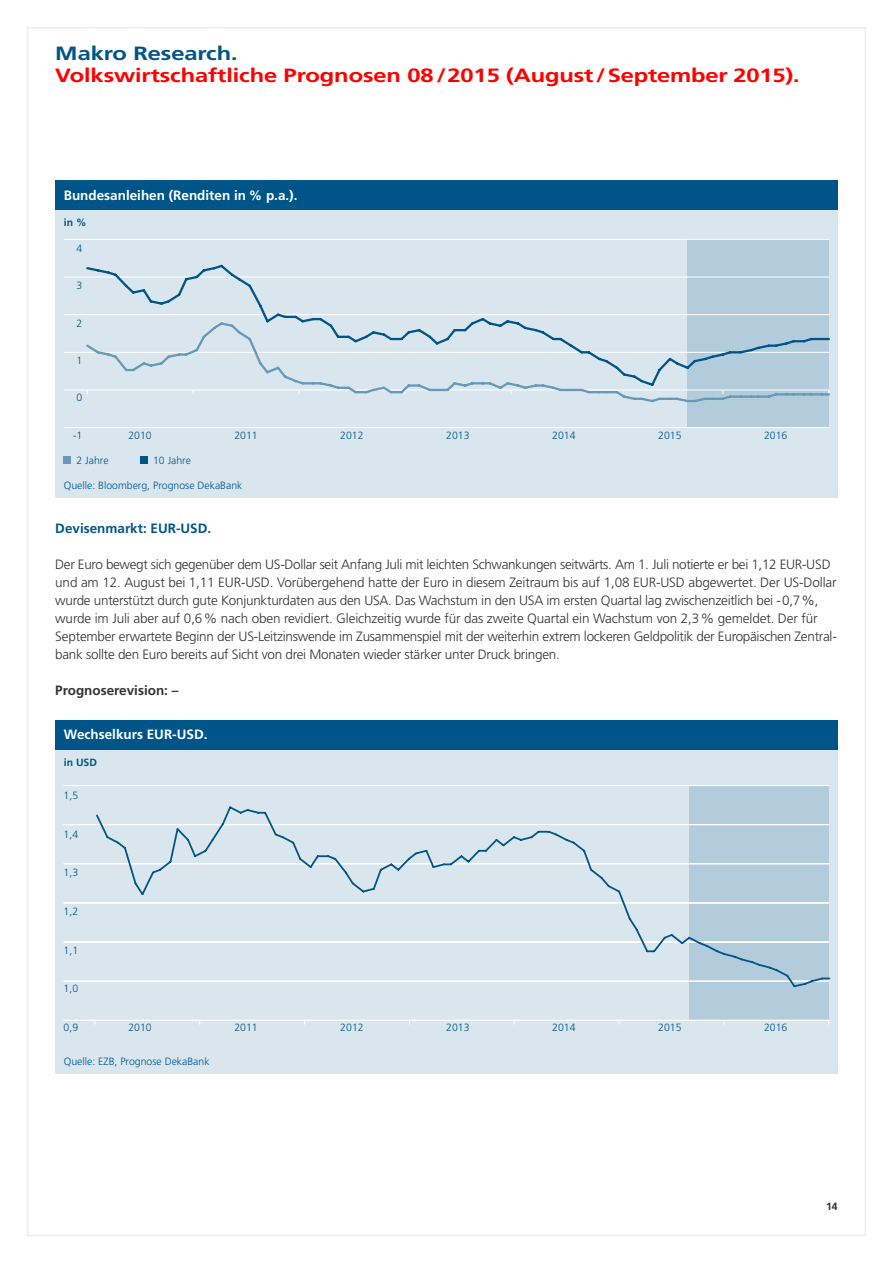
<style>
.page{position:relative;width:893px;height:1263px;background:#fff}
.page>*{position:absolute;margin:0;border:0;box-sizing:border-box;transform-origin:0 0}
.t1{font:24px "DK Frutiger OTPS Bold 80 HL";color:#f00}
.t2{font:24px "DK Frutiger OTPS Bold 80 HL";color:#058}
.t3{font:300 13.5px/18px "Deka Frutiger OTPS";letter-spacing:-.02em;color:#333}
.t4{font:700 13.5px "Deka Frutiger OTPS";color:#fff}
.t5{font:700 13.5px "Deka Frutiger OTPS";color:#058}
.t6{font:700 13.5px "Deka Frutiger OTPS";color:#333}
.t7{font:300 10.5px "Deka Frutiger OTPS";color:#058}
.t8{font:700 10.5px "Deka Frutiger OTPS";color:#058}
.t9{font:700 10.5px "Deka Frutiger OTPS";color:#333}
</style>
<div class="page">
<div style="left:55px;top:749px;width:783px;height:324px;background:#d9e6ed"></div>
<div style="left:689px;top:785px;width:140px;height:235px;background:#b3ccdb"></div>
<div style="left:63px;top:863px;width:766px;height:1px;border:1px solid #fff"></div>
<div style="left:63px;top:902px;width:766px;height:1px;border:1px solid #fff"></div>
<div style="left:63px;top:941px;width:766px;height:1px;border:1px solid #fff"></div>
<div style="left:63px;top:981px;width:766px;height:1px;border:1px solid #fff"></div>
<div style="left:63px;top:1020px;width:766px;height:1px;border:1px solid #fff"></div>
<div style="left:63px;top:824px;width:766px;height:1px;border:1px solid #fff"></div>
<div style="left:63px;top:785px;width:766px;height:1px;border:1px solid #fff"></div>
<div style="left:55px;top:720px;width:783px;height:29px;background:#058"></div>
<svg style="left:95px;top:806px;width:736px;height:182px"></svg>
<div style="left:55px;top:210px;width:783px;height:287px;background:#d9e6ed"></div>
<div style="left:688px;top:239px;width:141px;height:189px;background:#b3ccdb"></div>
<hr style="left:64px;top:239px;width:765px;height:1px;background:#fff">
<hr style="left:64px;top:277px;width:765px;height:1px;background:#fff">
<hr style="left:64px;top:314px;width:765px;height:1px;background:#fff">
<hr style="left:64px;top:352px;width:765px;height:1px;background:#fff">
<hr style="left:64px;top:389px;width:765px;height:1px;background:#fff">
<hr style="left:64px;top:427px;width:765px;height:1px;background:#fff">
<div style="left:140px;top:457px;width:8px;height:7px;background:#058"></div>
<div style="left:64px;top:457px;width:7px;height:7px;background:#6699b8"></div>
<div style="left:55px;top:180px;width:783px;height:30px;background:#058"></div>
<svg style="left:84px;top:388px;width:746px;height:16px"></svg>
<svg style="left:85px;top:263px;width:745px;height:125px"></svg>
<h1 class="t2" style="left:55px;top:37px;width:184px">Makro Research.</h1>
<h1 class="t1" style="left:55px;top:59px;width:746px">Volkswirtschaftliche Prognosen 08/2015 (August/September 2015).</h1>
<p class="t4" style="left:64px;top:187px;width:235px">Bundesanleihen (Renditen in % p.a.).</p>
<p class="t8" style="left:64px;top:216px;width:24px">in %</p>
<p class="t7" style="left:77px;top:242px;width:7px">4</p>
<p class="t7" style="left:77px;top:279px;width:7px">3</p>
<p class="t7" style="left:77px;top:317px;width:7px">2</p>
<p class="t7" style="left:77px;top:354px;width:7px">1</p>
<p class="t7" style="left:77px;top:391px;width:7px">0</p>
<p class="t7" style="left:73px;top:429px;width:11px">-1</p>
<p class="t7" style="left:128px;top:429px;width:25px">2010</p>
<p class="t7" style="left:234px;top:429px;width:25px">2011</p>
<p class="t7" style="left:340px;top:429px;width:25px">2012</p>
<p class="t7" style="left:446px;top:429px;width:25px">2013</p>
<p class="t7" style="left:552px;top:429px;width:25px">2014</p>
<p class="t7" style="left:658px;top:429px;width:25px">2015</p>
<p class="t7" style="left:764px;top:429px;width:25px">2016</p>
<p class="t7" style="left:77px;top:454px;width:34px">2 Jahre</p>
<p class="t7" style="left:153px;top:454px;width:39px">10 Jahre</p>
<p class="t7" style="left:64px;top:479px;width:180px">Quelle: Bloomberg, Prognose DekaBank</p>
<p class="t5" style="left:55px;top:520px;width:158px">Devisenmarkt: EUR-USD.</p>
<p class="t3" style="left:55px;top:556px;width:783px">Der Euro bewegt sich gegenüber dem US-Dollar seit Anfang Juli mit leichten Schwankungen seitwärts. Am 1. Juli notierte er bei 1,12 EUR-USD und am 12. August bei 1,11 EUR-USD. Vorübergehend hatte der Euro in diesem Zeitraum bis auf 1,08 EUR-USD abgewertet. Der US-Dollar wurde unterstützt durch gute Konjunkturdaten aus den USA. Das Wachstum in den USA im ersten Quartal lag zwischenzeitlich bei -0,7%, wurde im Juli aber auf 0,6% nach oben revidiert. Gleichzeitig wurde für das zweite Quartal ein Wachstum von 2,3% gemeldet. Der für September erwartete Beginn der US-Leitzinswende im Zusammenspiel mit der weiterhin extrem lockeren Geldpolitik der Europäischen Zentral&shy;bank sollte den Euro bereits auf Sicht von drei Monaten wieder stärker unter Druck bringen.</p>
<p class="t6" style="left:55px;top:682px;width:125px">Prognoserevision: –</p>
<p class="t4" style="left:64px;top:726px;width:145px">Wechselkurs EUR-USD.</p>
<p class="t8" style="left:64px;top:756px;width:35px">in USD</p>
<p class="t7" style="left:64px;top:789px;width:16px">1,5</p>
<p class="t7" style="left:64px;top:828px;width:16px">1,4</p>
<p class="t7" style="left:64px;top:866px;width:16px">1,3</p>
<p class="t7" style="left:64px;top:905px;width:16px">1,2</p>
<p class="t7" style="left:64px;top:944px;width:16px">1,1</p>
<p class="t7" style="left:64px;top:982px;width:16px">1,0</p>
<p class="t7" style="left:64px;top:1021px;width:16px">0,9</p>
<p class="t7" style="left:128px;top:1021px;width:25px">2010</p>
<p class="t7" style="left:234px;top:1021px;width:25px">2011</p>
<p class="t7" style="left:340px;top:1021px;width:25px">2012</p>
<p class="t7" style="left:446px;top:1021px;width:25px">2013</p>
<p class="t7" style="left:552px;top:1021px;width:25px">2014</p>
<p class="t7" style="left:658px;top:1021px;width:25px">2015</p>
<p class="t7" style="left:764px;top:1021px;width:25px">2016</p>
<p class="t7" style="left:64px;top:1055px;width:147px">Quelle: EZB, Prognose DekaBank</p>
<p class="t9" style="left:826px;top:1200px;width:13px">14</p>
</div>
